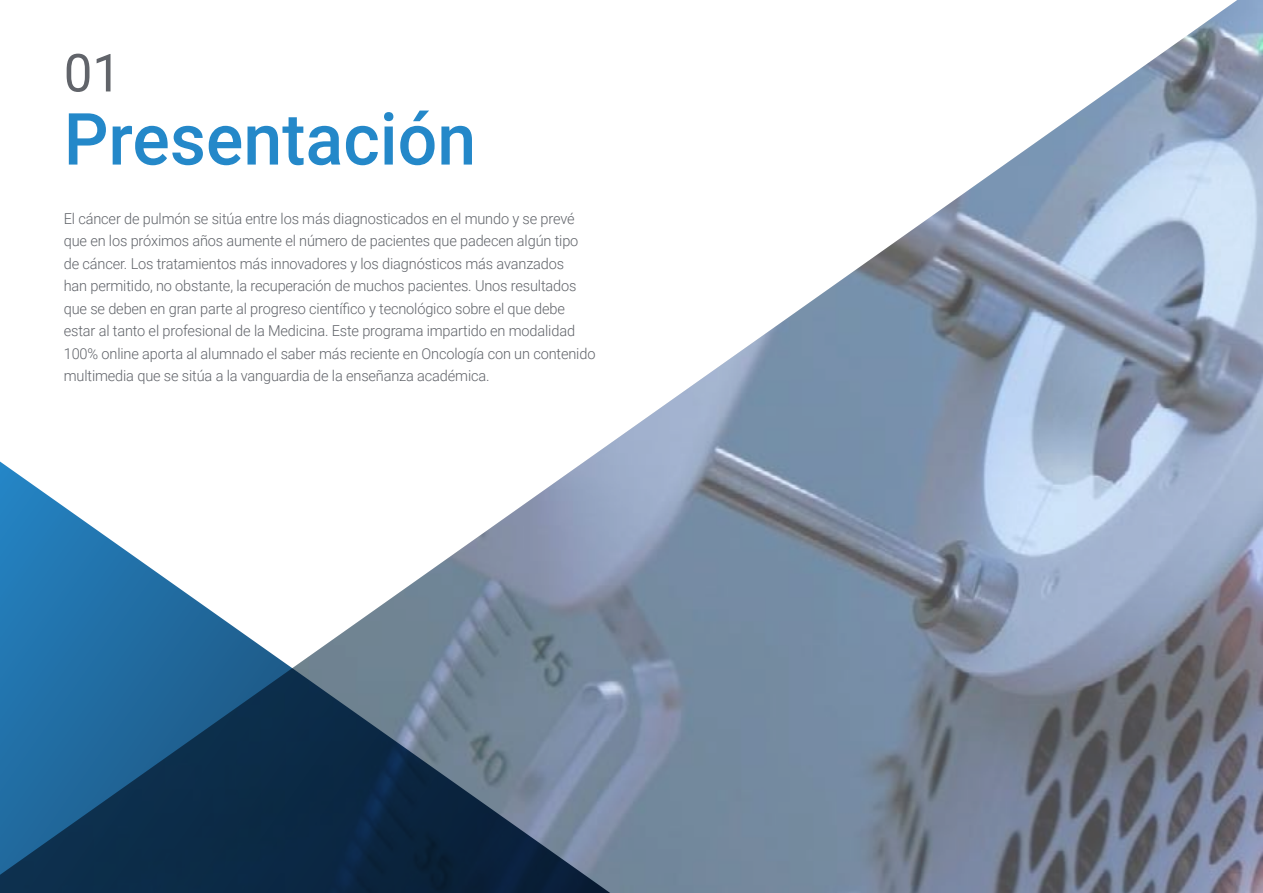
<style>
.page{position:relative;width:1263px;height:893px;background:#fff}
.page>*{position:absolute;margin:0;border:0;box-sizing:border-box;transform-origin:0 0}
.t1{font:500 72px "Roboto";color:#2488c9}
.t2{font:52.5px "Roboto";color:#61646a}
.t3{font:300 15px/22.5px "Roboto";letter-spacing:-.01em;color:#61646a}
</style>
<div class="page">
<img style="left:607px;top:0;width:656px;height:893px">
<svg style="left:0;top:446px;width:640px;height:447px"></svg>
<h2 class="t2" style="left:64px;top:36px;width:59px">01</h2>
<h1 class="t1" style="left:64px;top:89px;width:414px">Presentación</h1>
<p class="t3" style="left:64px;top:207px;width:533px">El cáncer de pulmón se sitúa entre los más diagnosticados en el mundo y se prevé que en los próximos años aumente el número de pacientes que padecen algún tipo de cáncer. Los tratamientos más innovadores y los diagnósticos más avanzados<br>han permitido, no obstante, la recuperación de muchos pacientes. Unos resultados que se deben en gran parte al progreso científico y tecnológico sobre el que debe estar al tanto el profesional de la Medicina. Este programa impartido en modalidad 100% online aporta al alumnado el saber más reciente en Oncología con un contenido multimedia que se sitúa a la vanguardia de la enseñanza académica.</p>
</div>
